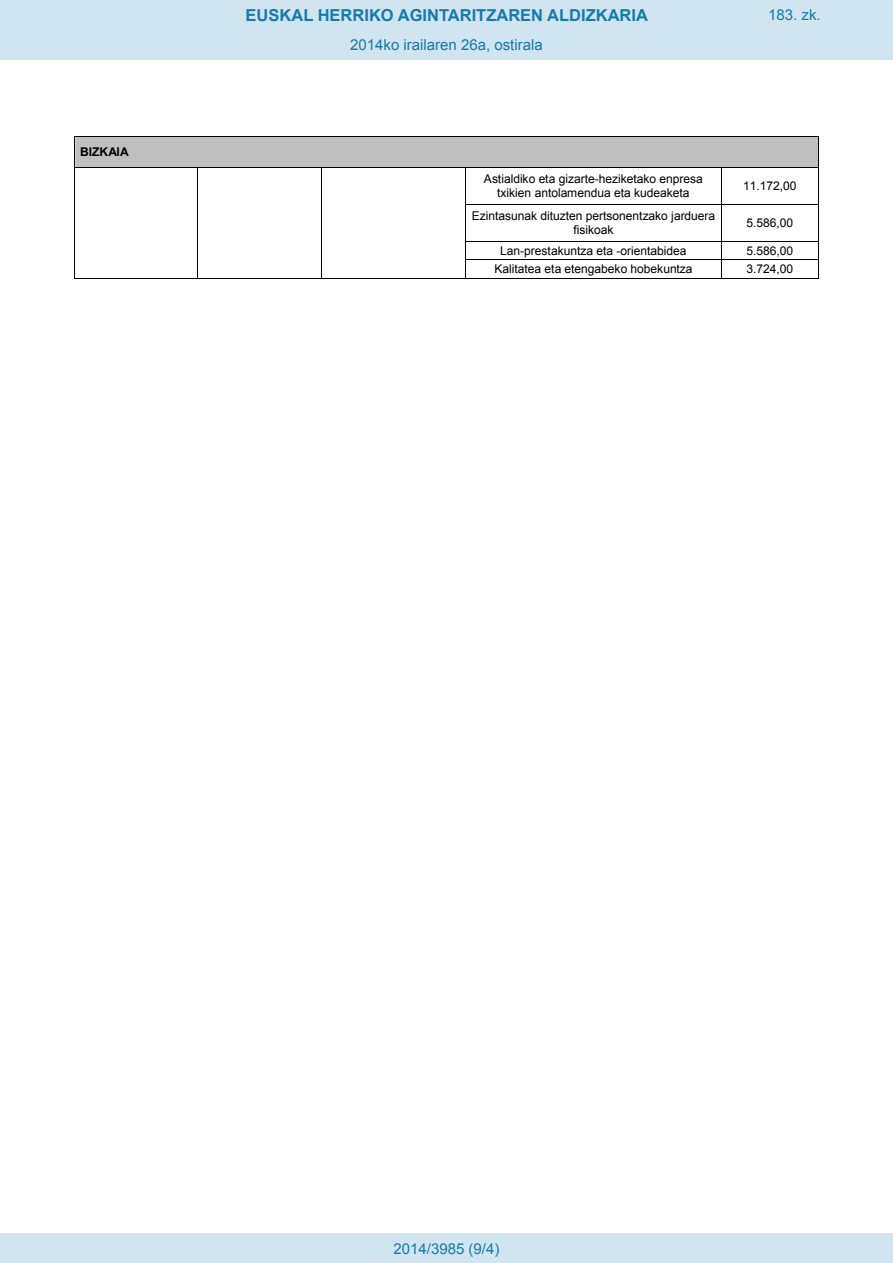
<style>
.page{position:relative;width:893px;height:1263px;background:#fff}
.page>*{position:absolute;margin:0;border:0;box-sizing:border-box;transform-origin:0 0}
.t1{font:700 16.5px "Arial";color:#1879ad}
.Paginacion_Centro{font:15px "Arial";color:#1879ad}
.t2{font:12px/13.6px "Arial";letter-spacing:-.005em;color:#000;text-align:center}
.t3{font:700 12px "Arial";letter-spacing:.005em;color:#000}
</style>
<div class="page">
<div style="left:75px;top:136px;width:744px;height:32px;background:#bfbfbf"></div>
<hr style="left:75px;top:168px;width:1px;height:36px;background:#000">
<hr style="left:197px;top:168px;width:1px;height:36px;background:#000">
<hr style="left:321px;top:168px;width:1px;height:36px;background:#000">
<hr style="left:466px;top:168px;width:1px;height:36px;background:#000">
<hr style="left:721px;top:168px;width:1px;height:36px;background:#000">
<hr style="left:818px;top:168px;width:1px;height:36px;background:#000">
<hr style="left:466px;top:204px;width:255px;height:1px;background:#000">
<hr style="left:721px;top:204px;width:97px;height:1px;background:#000">
<hr style="left:75px;top:205px;width:1px;height:36px;background:#000">
<hr style="left:197px;top:205px;width:1px;height:36px;background:#000">
<hr style="left:321px;top:205px;width:1px;height:36px;background:#000">
<hr style="left:466px;top:205px;width:1px;height:36px;background:#000">
<hr style="left:721px;top:205px;width:1px;height:36px;background:#000">
<hr style="left:818px;top:205px;width:1px;height:36px;background:#000">
<hr style="left:466px;top:241px;width:255px;height:1px;background:#000">
<hr style="left:721px;top:241px;width:97px;height:1px;background:#000">
<hr style="left:466px;top:260px;width:255px;height:1px;background:#000">
<hr style="left:721px;top:260px;width:97px;height:1px;background:#000">
<hr style="left:75px;top:278px;width:122px;height:1px;background:#000">
<svg style="left:197px;top:241px;width:1px;height:38px"></svg>
<hr style="left:198px;top:278px;width:123px;height:1px;background:#000">
<svg style="left:321px;top:241px;width:1px;height:38px"></svg>
<hr style="left:322px;top:278px;width:144px;height:1px;background:#000">
<hr style="left:466px;top:278px;width:255px;height:1px;background:#000">
<svg style="left:721px;top:242px;width:1px;height:36px"></svg>
<hr style="left:721px;top:278px;width:97px;height:1px;background:#000">
<svg style="left:818px;top:241px;width:1px;height:38px"></svg>
<div style="left:0;top:0;width:893px;height:60px;background:#d0e5f0"></div>
<div style="left:0;top:1233px;width:893px;height:30px;background:#d0e5f0"></div>
<p class="t3" style="left:80px;top:144px;width:50px">BIZKAIA</p>
<h1 class="t1" style="left:246px;top:4px;width:404px">EUSKAL HERRIKO AGINTARITZAREN ALDIZKARIA</h1>
<p class="Paginacion_Centro" style="left:768px;top:5px;width:54px">183. zk.</p>
<p class="Paginacion_Centro" style="left:350px;top:35px;width:194px">2014ko irailaren 26a, ostirala</p>
<p class="t2" style="left:484px;top:172px;width:220px">Astialdiko eta gizarte-heziketako enpresa txikien antolamendua eta kudeaketa</p>
<p class="t2" style="left:743px;top:179px;width:55px">11.172,00</p>
<p class="t2" style="left:472px;top:209px;width:245px">Ezintasunak dituzten pertsonentzako jarduera fisikoak</p>
<p class="t2" style="left:746px;top:216px;width:48px">5.586,00</p>
<p class="t2" style="left:500px;top:244px;width:188px">Lan-prestakuntza eta -orientabidea</p>
<p class="t2" style="left:746px;top:244px;width:48px">5.586,00</p>
<p class="t2" style="left:494px;top:262px;width:200px">Kalitatea eta etengabeko hobekuntza</p>
<p class="t2" style="left:746px;top:262px;width:48px">3.724,00</p>
<p class="Paginacion_Centro" style="left:393px;top:1238px;width:107px">2014/3985 (9/4)</p>
</div>
